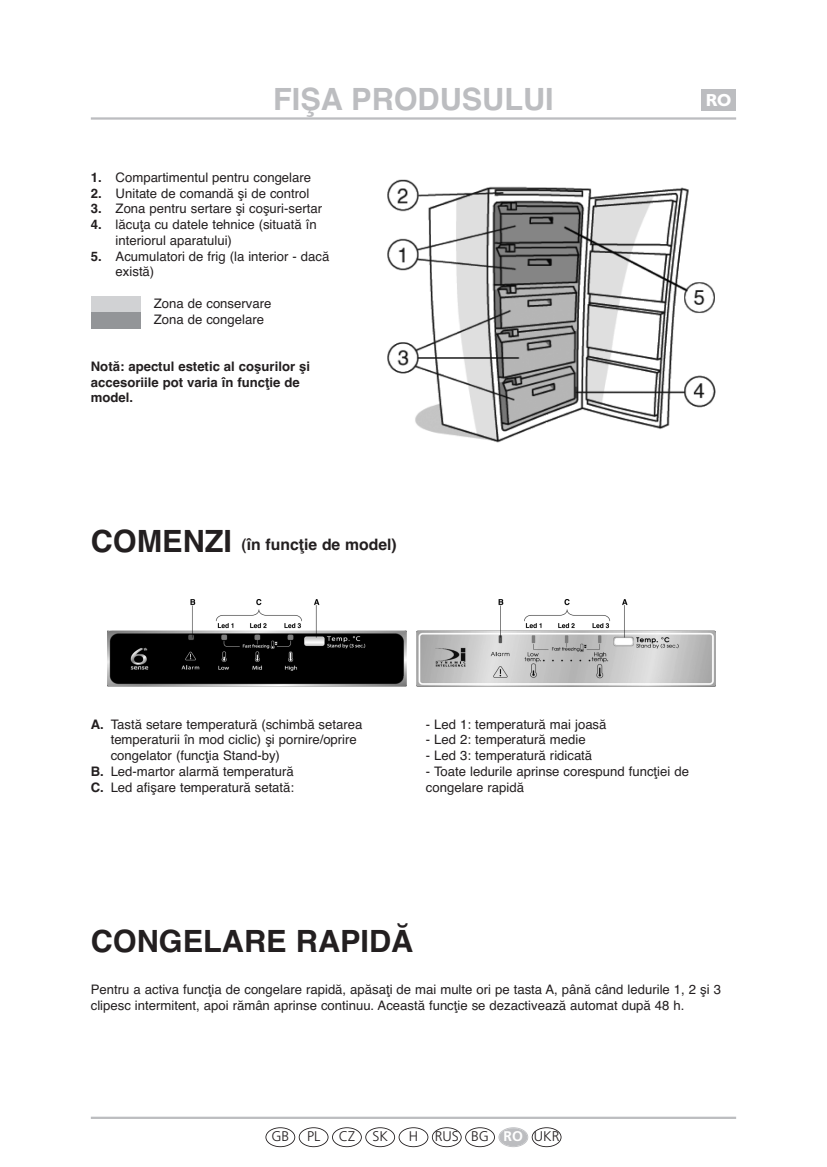
<style>
.page{position:relative;width:827px;height:1167px;background:#fff}
.page>*{position:absolute;margin:0;border:0;box-sizing:border-box;transform-origin:0 0}
.t1{font:700 30.62px "Helvetica";color:#231f20}
.t2{font:700 30.62px "Helvetica";color:#bcbdc0}
.t3{font:700 17.5px "Humanist 521 BT";color:#fff}
.t4{font:700 15.75px "Helvetica";color:#231f20}
.t5{font:300 14px "Frutiger";color:#231f20}
.t6{font:13.12px/15.8px "Helvetica";color:#231f20}
.t7{font:700 13.12px/15.8px "Helvetica";color:#231f20}
.s1{font-weight:700}
.s2{font-size:30.62px}
.s3{font-weight:700;color:#fff}
</style>
<div class="page">
<hr style="left:91px;top:1116px;width:645px;height:3px;background:#bcbdc0">
<div style="left:531px;top:1127px;width:30px;height:20px;border:2px solid #231f20;border-radius:50%"></div>
<div style="left:265px;top:1127px;width:30px;height:20px;border:2px solid #231f20;border-radius:50%"></div>
<div style="left:499px;top:1128px;width:28px;height:18px;background:#bcbdc0;border-radius:50%"></div>
<div style="left:498px;top:1127px;width:30px;height:20px;border:2px solid #bcbdc0;border-radius:50%"></div>
<div style="left:465px;top:1127px;width:30px;height:20px;border:2px solid #231f20;border-radius:50%"></div>
<div style="left:432px;top:1127px;width:29px;height:20px;border:2px solid #231f20;border-radius:50%"></div>
<div style="left:398px;top:1127px;width:30px;height:20px;border:2px solid #231f20;border-radius:50%"></div>
<div style="left:365px;top:1127px;width:30px;height:20px;border:2px solid #231f20;border-radius:50%"></div>
<div style="left:332px;top:1127px;width:30px;height:20px;border:2px solid #231f20;border-radius:50%"></div>
<div style="left:299px;top:1127px;width:29px;height:20px;border:2px solid #231f20;border-radius:50%"></div>
<hr style="left:91px;top:117px;width:645px;height:3px;background:#bcbdc0">
<div style="left:701px;top:89px;width:34px;height:22px;background:#bcbdc0"></div>
<img style="left:387px;top:179px;width:329px;height:264px">
<img style="left:108px;top:600px;width:607px;height:86px">
<div style="left:91px;top:296px;width:49px;height:16px;background:#d1d2d4"></div>
<div style="left:91px;top:312px;width:49px;height:17px;background:#939598"></div>
<h1 class="t2" style="left:273px;top:88px;width:282px">FIŞA PRODUSULUI</h1>
<h2 class="t3" style="left:705px;top:94px;width:27px">RO</h2>
<p class="t6" style="left:91px;top:171px;width:222px"><span class="s1">1.</span> Compartimentul pentru congelare</p>
<p class="t6" style="left:91px;top:186px;width:220px"><span class="s1">2.</span> Unitate de comandă şi de control</p>
<p class="t6" style="left:91px;top:202px;width:233px"><span class="s1">3.</span> Zona pentru sertare şi coşuri-sertar</p>
<p class="t6" style="left:116px;top:218px;width:202px;text-indent:-25px"><span class="s1">4.</span> lăcuţa cu datele tehnice (situată în interiorul aparatului)</p>
<p class="t6" style="left:116px;top:249px;width:215px;text-indent:-25px"><span class="s1">5.</span> Acumulatori de frig (la interior - dacă există)</p>
<p class="t6" style="left:154px;top:297px;width:119px">Zona de conservare<br>Zona de congelare</p>
<p class="t7" style="left:91px;top:360px;width:221px">Notă: apectul estetic al coşurilor şi accesoriile pot varia în funcţie de model.</p>
<p class="t4" style="left:91px;top:538px;width:307px"><span class="s2">COMENZI</span> (în funcţie de model)</p>
<p class="t6" style="left:91px;top:717px;width:273px"><span class="s1">A.</span> Tastă setare temperatură (schimbă setarea</p>
<p class="t6" style="left:111px;top:733px;width:248px">temperaturii în mod ciclic) şi pornire/oprire</p>
<p class="t6" style="left:111px;top:749px;width:171px">congelator (funcţia Stand-by)</p>
<p class="t6" style="left:91px;top:764px;width:204px"><span class="s1">B.</span> Led-martor alarmă temperatură</p>
<p class="t6" style="left:91px;top:780px;width:205px"><span class="s1">C.</span> Led afişare temperatură setată:</p>
<p class="t6" style="left:426px;top:717px;width:182px">- Led 1: temperatură mai joasă</p>
<p class="t6" style="left:426px;top:733px;width:161px">- Led 2: temperatură medie</p>
<p class="t6" style="left:426px;top:749px;width:168px">- Led 3: temperatură ridicată</p>
<p class="t6" style="left:426px;top:764px;width:264px">- Toate ledurile aprinse corespund funcţiei de congelare rapidă</p>
<h1 class="t1" style="left:91px;top:929px;width:324px">CONGELARE RAPIDĂ</h1>
<p class="t6" style="left:91px;top:983px;width:631px">Pentru a activa funcţia de congelare rapidă, apăsaţi de mai multe ori pe tasta A, până când ledurile 1, 2 şi 3 clipesc intermitent, apoi rămân aprinse continuu. Această funcţie se dezactivează automat după 48 h.</p>
<p class="t5" style="left:271px;top:1131px;width:19px">GB</p>
<p class="t5" style="left:307px;top:1131px;width:15px">PL</p>
<p class="t5" style="left:339px;top:1131px;width:51px">CZ SK</p>
<p class="t5" style="left:409px;top:1131px;width:152px">H RUS BG <span class="s3">RO</span> UKR</p>
</div>
